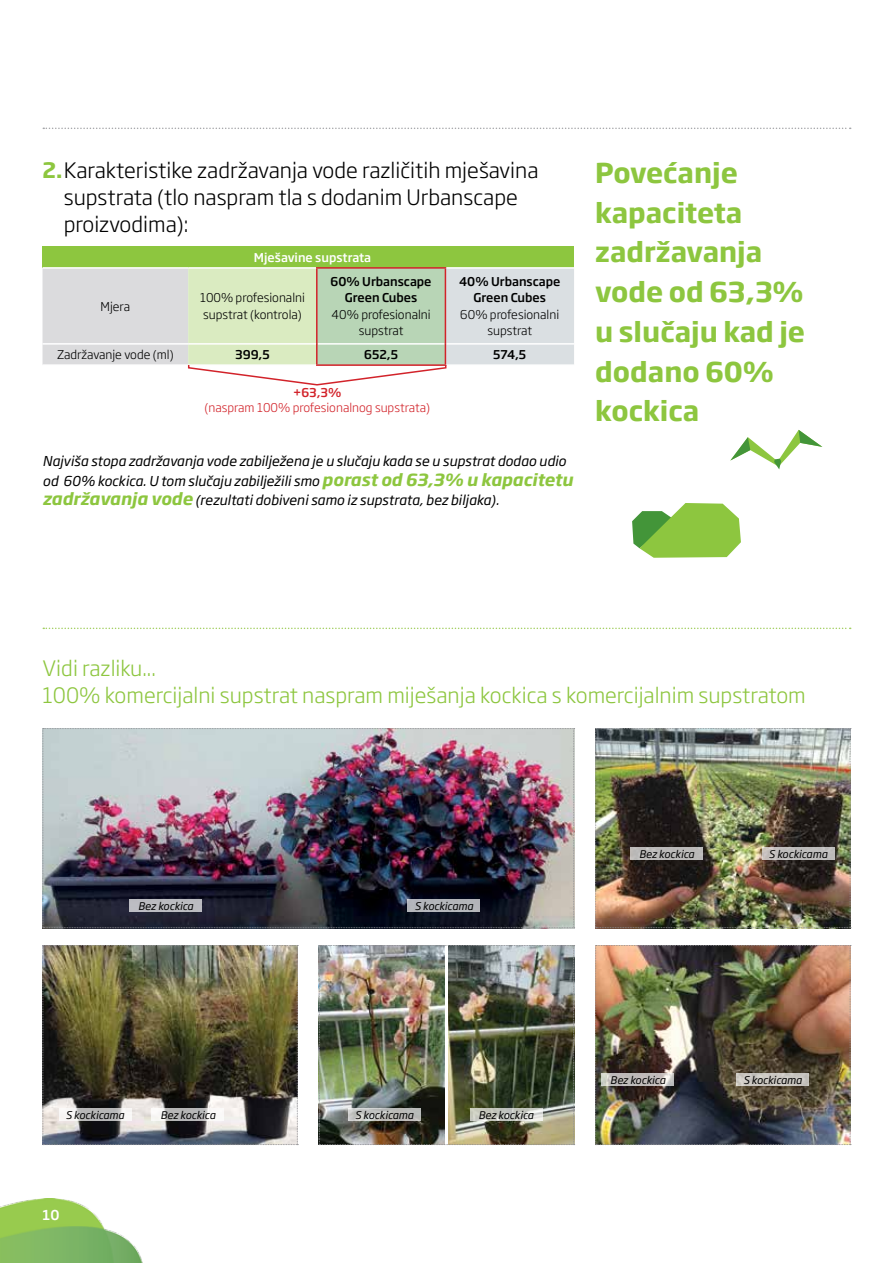
<style>
.page{position:relative;width:893px;height:1263px;background:#fff}
.page>*{position:absolute;margin:0;border:0;box-sizing:border-box;transform-origin:0 0}
.t1{font:700 27px/39.8px "Soho Gothic Pro";color:#8dc63f}
.t2{font:300 21px/27px "Soho Gothic Pro";color:#000}
.t3{font:300 21px/27px "Soho Gothic Pro";color:#8dc63f}
.t4{font:italic 13.5px/19.5px "Soho Gothic Pro";color:#000}
.t5{font:500 13.5px "Soho Gothic Pro";color:#fff}
.t6{font:300 12px/16.5px "Soho Gothic Pro";color:#000;text-align:center}
.t7{font:500 12px/16.5px "Soho Gothic Pro";color:#000;text-align:center}
.t8{font:300 12px "Soho Gothic Pro";color:#d2232a}
.t9{font:500 12px "Soho Gothic Pro";color:#fff}
.t10{font:500 12px "Soho Gothic Pro";color:#d2232a}
.t11{font:italic 10.5px "Soho Gothic Pro";color:#000}
.s1{font-weight:700;color:#8dc63f}
.s2{font-weight:700;font-size:16.5px;color:#8dc63f}
</style>
<div class="page">
<img style="left:0;top:1198px;width:143px;height:65px">
<svg style="left:43px;top:128px;width:808px;height:1px"></svg>
<svg style="left:632px;top:503px;width:109px;height:55px"></svg>
<svg style="left:730px;top:430px;width:92px;height:39px"></svg>
<img style="left:43px;top:728px;width:532px;height:200px">
<img style="left:595px;top:728px;width:256px;height:200px">
<div style="left:43px;top:247px;width:531px;height:21px;background:#8dc63f"></div>
<hr style="left:188px;top:267px;width:128px;height:2px;background:#fff">
<hr style="left:446px;top:267px;width:128px;height:2px;background:#fff">
<hr style="left:43px;top:267px;width:145px;height:2px;background:#fff">
<hr style="left:316px;top:267px;width:130px;height:2px;background:#d2232a">
<svg style="left:43px;top:268px;width:531px;height:118px"></svg>
<img style="left:595px;top:945px;width:256px;height:200px">
<img style="left:319px;top:945px;width:256px;height:200px">
<svg style="left:43px;top:628px;width:808px;height:1px"></svg>
<img style="left:43px;top:945px;width:255px;height:200px">
<div style="left:130px;top:899px;width:72px;height:13px;background:#bbbcc1"></div>
<svg style="left:152px;top:1108px;width:72px;height:13px"></svg>
<svg style="left:470px;top:1108px;width:72px;height:13px"></svg>
<svg style="left:602px;top:1073px;width:72px;height:13px"></svg>
<div style="left:631px;top:847px;width:72px;height:13px;background:#bab9b8"></div>
<div style="left:408px;top:899px;width:72px;height:13px;background:#b4b6bb"></div>
<svg style="left:59px;top:1108px;width:72px;height:13px"></svg>
<svg style="left:348px;top:1108px;width:73px;height:13px"></svg>
<div style="left:736px;top:1073px;width:73px;height:13px;background:#c9c6c1"></div>
<svg style="left:762px;top:847px;width:72px;height:13px"></svg>
<h2 class="t2" style="left:64px;top:156px;width:476px;text-indent:-21px"><span class="s1">2.</span>Karakteristike zadržavanja vode različitih mješavina supstrata (tlo naspram tla s dodanim Urbanscape proizvodima):</h2>
<p class="t9" style="left:254px;top:248px;width:119px">Mješavine supstrata</p>
<p class="t6" style="left:101px;top:297px;width:31px">Mjera</p>
<p class="t6" style="left:200px;top:289px;width:106px;text-align:left">100% profesionalni supstrat (kontrola)</p>
<p class="t7" style="left:331px;top:272px;width:103px">60% Urbanscape<br>Green Cubes</p>
<p class="t6" style="left:332px;top:305px;width:101px">40% profesionalni supstrat</p>
<p class="t7" style="left:459px;top:272px;width:103px">40% Urbanscape<br>Green Cubes</p>
<p class="t6" style="left:460px;top:305px;width:100px">60% profesionalni supstrat</p>
<p class="t6" style="left:57px;top:346px;width:118px">Zadržavanje vode (ml)</p>
<p class="t7" style="left:235px;top:346px;width:36px">399,5</p>
<p class="t7" style="left:364px;top:346px;width:35px">652,5</p>
<p class="t7" style="left:493px;top:346px;width:35px">574,5</p>
<p class="t10" style="left:293px;top:383px;width:50px">+63,3%</p>
<p class="t8" style="left:204px;top:398px;width:227px">(naspram 100% profesionalnog supstrata)</p>
<p class="t4" style="left:43px;top:451px;width:532px">Najviša stopa zadržavanja vode zabilježena je u slučaju kada se u supstrat dodao udio od 60% kockica. U tom slučaju zabilježili smo <span class="s2">porast od 63,3% u kapacitetu zadržavanja vode</span> (rezultati dobiveni samo iz supstrata, bez biljaka).</p>
<h1 class="t1" style="left:595px;top:151px;width:211px">Povećanje kapaciteta zadržavanja vode od 63,3% u slučaju kad je dodano 60% kockica</h1>
<h2 class="t3" style="left:43px;top:653px;width:765px">Vidi razliku...<br>100% komercijalni supstrat naspram miješanja kockica s komercijalnim supstratom</h2>
<p class="t11" style="left:138px;top:897px;width:57px">Bez kockica</p>
<p class="t11" style="left:415px;top:897px;width:60px">S kockicama</p>
<p class="t11" style="left:66px;top:1107px;width:60px">S kockicama</p>
<p class="t11" style="left:355px;top:1107px;width:60px">S kockicama</p>
<p class="t11" style="left:160px;top:1107px;width:57px">Bez kockica</p>
<p class="t11" style="left:478px;top:1107px;width:57px">Bez kockica</p>
<p class="t5" style="left:43px;top:1205px;width:18px">10</p>
<p class="t11" style="left:639px;top:846px;width:57px">Bez kockica</p>
<p class="t11" style="left:769px;top:846px;width:60px">S kockicama</p>
<p class="t11" style="left:610px;top:1072px;width:57px">Bez kockica</p>
<p class="t11" style="left:743px;top:1072px;width:60px">S kockicama</p>
</div>
